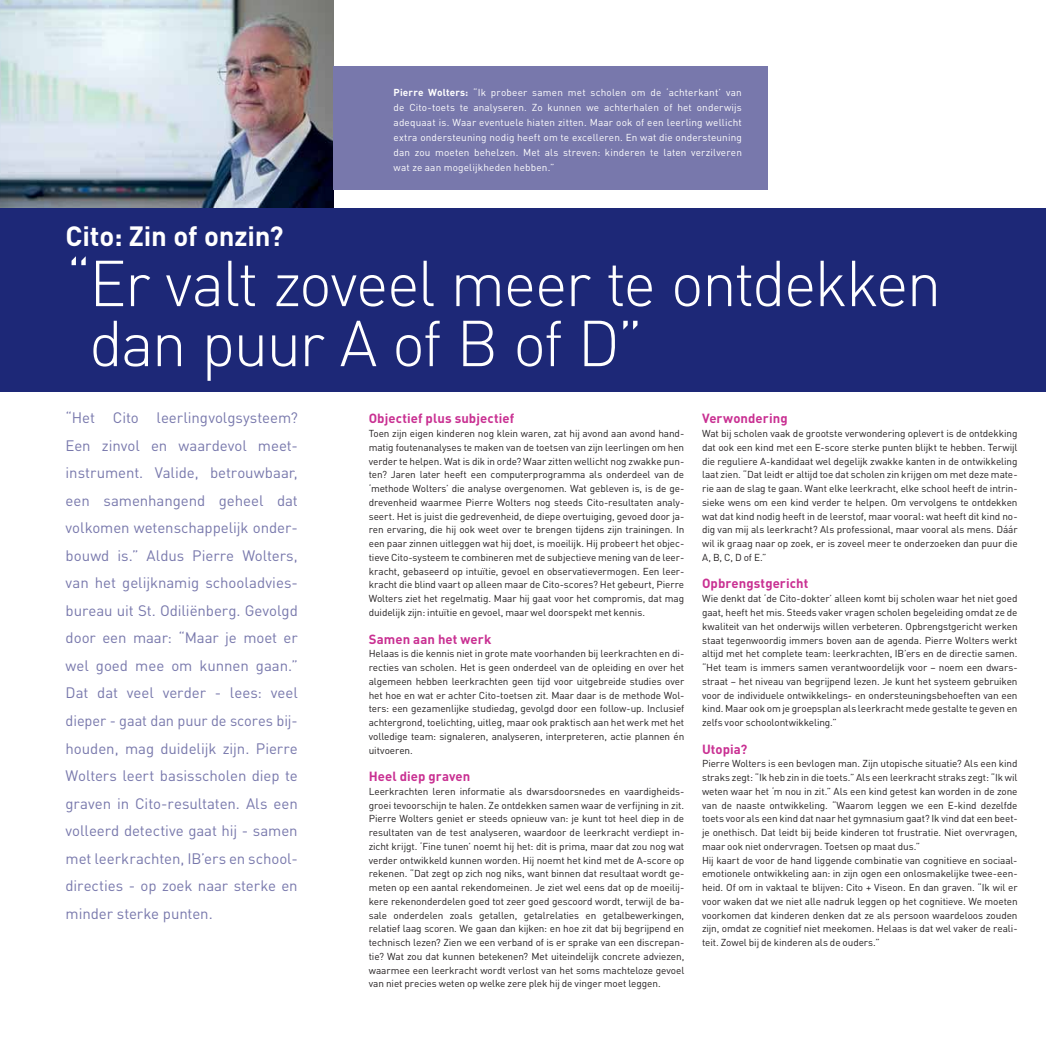
<style>
.page{position:relative;width:1046px;height:1053px;background:#fff}
.page>*{position:absolute;margin:0;border:0;box-sizing:border-box;transform-origin:0 0}
.t1{font:300 63.75px/60px "DIN";letter-spacing:-.035em;color:#fff}
.t2{font:700 27.5px "DIN";letter-spacing:-.005em;color:#fff}
.t3{font:15px/27.5px "DIN";letter-spacing:-.005em;color:#7878ac}
.t4{font:700 13.12px "DIN";letter-spacing:.005em;color:#c93092}
.t5{font:10px/13.8px "DIN";letter-spacing:-.01em;color:#231f20;text-align:justify}
.t6{font:10px/15px "DIN";letter-spacing:.015em;color:#fff;text-align:justify}
.s1{font-weight:700}
</style>
<div class="page">
<img style="left:0;top:0;width:333px;height:208px">
<div style="left:0;top:208px;width:1045px;height:183px;background:#1d2877"></div>
<div style="left:333px;top:66px;width:434px;height:123px;background:#7878ac"></div>
<p class="t6" style="left:393px;top:84px;width:350px"><span class="s1">Pierre Wolters:</span> “I k probeer samen met scholen om de ‘achterkant’ van de Cito-toets te analyseren. Zo kunnen we achterhalen of het onderwijs adequaat is. Waar eventuele hiaten zitten. Maar ook of een leerling wellicht extra ondersteuning nodig heeft om te excelleren. En wat die ondersteuning dan zou moeten behelzen. Met als streven: kinderen te laten verzilveren wat ze aan mogelijkheden hebben.”</p>
<h2 class="t2" style="left:66px;top:218px;width:219px">Cito: Zin of onzin?</h2>
<h1 class="t1" style="left:89px;top:252px;width:853px;text-indent:-23px">“Er valt zoveel meer te ontdekken dan puur A of B of D”</h1>
<p class="t3" style="left:66px;top:404px;width:234px">“Het Cito leerlingvolgsysteem?<br>Een zinvol en waardevol meet&shy;instrument. Valide, betrouwbaar, een samenhangend geheel dat volkomen wetenschappelijk onder&shy;bouwd is.” Aldus Pierre Wolters, van het gelijknamig schooladvies&shy;bureau uit St. Odiliënberg. Gevolgd door een maar: “Maar je moet er wel goed mee om kunnen gaan.”<br>Dat dat veel verder - lees: veel dieper - gaat dan puur de scores bij&shy;houden, mag duidelijk zijn. Pierre<br>Wolters leert basisscholen diep te graven in Cito-resultaten. Als een volleerd detective gaat hij - samen met leerkrachten, IB’ers en school&shy;directies - op zoek naar sterke en minder sterke punten.</p>
<h3 class="t4" style="left:702px;top:410px;width:87px">Verwondering</h3>
<h3 class="t4" style="left:369px;top:410px;width:147px">Objectief plus subjectief</h3>
<p class="t5" style="left:369px;top:426px;width:317px">Toen zijn eigen kinderen nog klein waren, zat hij avond aan avond hand&shy;matig foutenanalyses te maken van de toetsen van zijn leerlingen om hen verder te helpen. Wat is dik in orde? Waar zitten wellicht nog zwakke pun&shy;ten? Jaren later heeft een computerprogramma als onderdeel van de ‘methode Wolters’ die analyse overgenomen. Wat gebleven is, is de ge&shy;drevenheid waarmee Pierre Wolters nog steeds Cito-resultaten analy&shy;seert. Het is juist die gedrevenheid, de diepe overtuiging, gevoed door ja&shy;ren ervaring, die hij ook weet over te brengen tijdens zijn trainingen. I n een paar zinnen uitleggen wat hij doet, is moeilijk. Hij probeert het objec&shy;tieve Cito-systeem te combineren met de subjectieve mening van de leer&shy;kracht, gebaseerd op intuïtie, gevoel en observatievermogen. Een leer&shy;kracht die blind vaart op alleen maar de Cito-scores? Het gebeurt, Pierre Wolters ziet het regelmatig. Maar hij gaat voor het compromis, dat mag duidelijk zijn: intuïtie en gevoel, maar wel doorspekt met kennis.</p>
<h3 class="t4" style="left:369px;top:630px;width:124px">Samen aan het werk</h3>
<p class="t5" style="left:369px;top:646px;width:317px">Helaas is die kennis niet in grote mate voorhanden bij leerkrachten en di&shy;recties van scholen. Het is geen onderdeel van de opleiding en over het algemeen hebben leerkrachten geen tijd voor uitgebreide studies over het hoe en wat er achter Cito-toetsen zit. Maar daar is de methode Wol&shy;ters: een gezamenlijke studiedag, gevolgd door een follow-up. I nclusief achtergrond, toelichting, uitleg, maar ook praktisch aan het werk met het volledige team: signaleren, analyseren, interpreteren, actie plannen én uitvoeren.</p>
<h3 class="t4" style="left:369px;top:767px;width:103px">Heel diep graven</h3>
<p class="t5" style="left:369px;top:784px;width:317px">Leerkrachten leren informatie als dwarsdoorsnedes en vaardigheids&shy;groei tevoorschijn te halen. Ze ontdekken samen waar de verfijning in zit.<br>Pierre Wolters geniet er steeds opnieuw van: je kunt tot heel diep in de resultaten van de test analyseren, waardoor de leerkracht verdiept in&shy;zicht krijgt. ‘Fine tunen’ noemt hij het: dit is prima, maar dat zou nog wat verder ontwikkeld kunnen worden. Hij noemt het kind met de A-score op rekenen. “Dat zegt op zich nog niks, want binnen dat resultaat wordt ge&shy;meten op een aantal rekendomeinen. Je ziet wel eens dat op de moeilij&shy;kere rekenonderdelen goed tot zeer goed gescoord wordt, terwijl de ba&shy;sale onderdelen zoals getallen, getalrelaties en getalbewerkingen, relatief laag scoren. We gaan dan kijken: en hoe zit dat bij begrijpend en technisch lezen? Zien we een verband of is er sprake van een discrepan&shy;tie? Wat zou dat kunnen betekenen? Met uiteindelijk concrete adviezen, waarmee een leerkracht wordt verlost van het soms machteloze gevoel van niet precies weten op welke zere plek hij de vinger moet leggen.</p>
<p class="t5" style="left:702px;top:426px;width:317px">Wat bij scholen vaak de grootste verwondering oplevert is de ontdekking dat ook een kind met een E-score sterke punten blijkt te hebben. Terwijl die reguliere A-kandidaat wel degelijk zwakke kanten in de ontwikkeling laat zien. “Dat leidt er altijd toe dat scholen zin krijgen om met deze mate&shy;rie aan de slag te gaan. Want elke leerkracht, elke school heeft de intrin&shy;sieke wens om een kind verder te helpen. Om vervolgens te ontdekken wat dat kind nodig heeft in de leerstof, maar vooral: wat heeft dit kind no&shy;dig van mij als leerkracht? Als professional, maar vooral als mens. Dáár wil ik graag naar op zoek, er is zoveel meer te onderzoeken dan puur die A, B, C, D of E.”</p>
<h3 class="t4" style="left:702px;top:575px;width:108px">Opbrengstgericht</h3>
<p class="t5" style="left:702px;top:591px;width:317px">Wie denkt dat ‘de Cito-dokter’ alleen komt bij scholen waar het niet goed gaat, heeft het mis. Steeds vaker vragen scholen begeleiding omdat ze de kwaliteit van het onderwijs willen verbeteren. Opbrengstgericht werken staat tegenwoordig immers boven aan de agenda. Pierre Wolters werkt altijd met het complete team: leerkrachten, IB’ers en de directie samen. “Het team is immers samen verantwoordelijk voor – noem een dwars&shy;straat – het niveau van begrijpend lezen. Je kunt het systeem gebruiken voor de individuele ontwikkelings- en ondersteuningsbehoeften van een kind. Maar ook om je groepsplan als leerkracht mede gestalte te geven en zelfs voor schoolontwikkeling.”</p>
<h3 class="t4" style="left:702px;top:740px;width:47px">Utopia?</h3>
<p class="t5" style="left:702px;top:756px;width:317px;text-align:left">Pierre Wolters is een bevlogen man. Zijn utopische situatie? Als een kind straks zegt: “I k heb zin in die toets.” Als een leerkracht straks zegt: “I k wil weten waar het ‘m nou in zit.” Als een kind getest kan worden in de zone van de naaste ontwikkeling. “Waarom leggen we een E-kind dezelfde toets voor als een kind dat naar het gymnasium gaat? I k vind dat een beet&shy;je onethisch. Dat leidt bij beide kinderen tot frustratie. Niet overvragen, maar ook niet ondervragen. Toetsen op maat dus.”<br>Hij kaart de voor de hand liggende combinatie van cognitieve en sociaal&shy;emotionele ontwikkeling aan: in zijn ogen een onlosmakelijke twee-een&shy;heid. Of om in vaktaal te blijven: Cito + Viseon. En dan graven. “I k wil er voor waken dat we niet alle nadruk leggen op het cognitieve. We moeten voorkomen dat kinderen denken dat ze als persoon waardeloos zouden zijn, omdat ze cognitief niet meekomen. Helaas is dat wel vaker de reali&shy;teit. Zowel bij de kinderen als de ouders.”</p>
</div>
